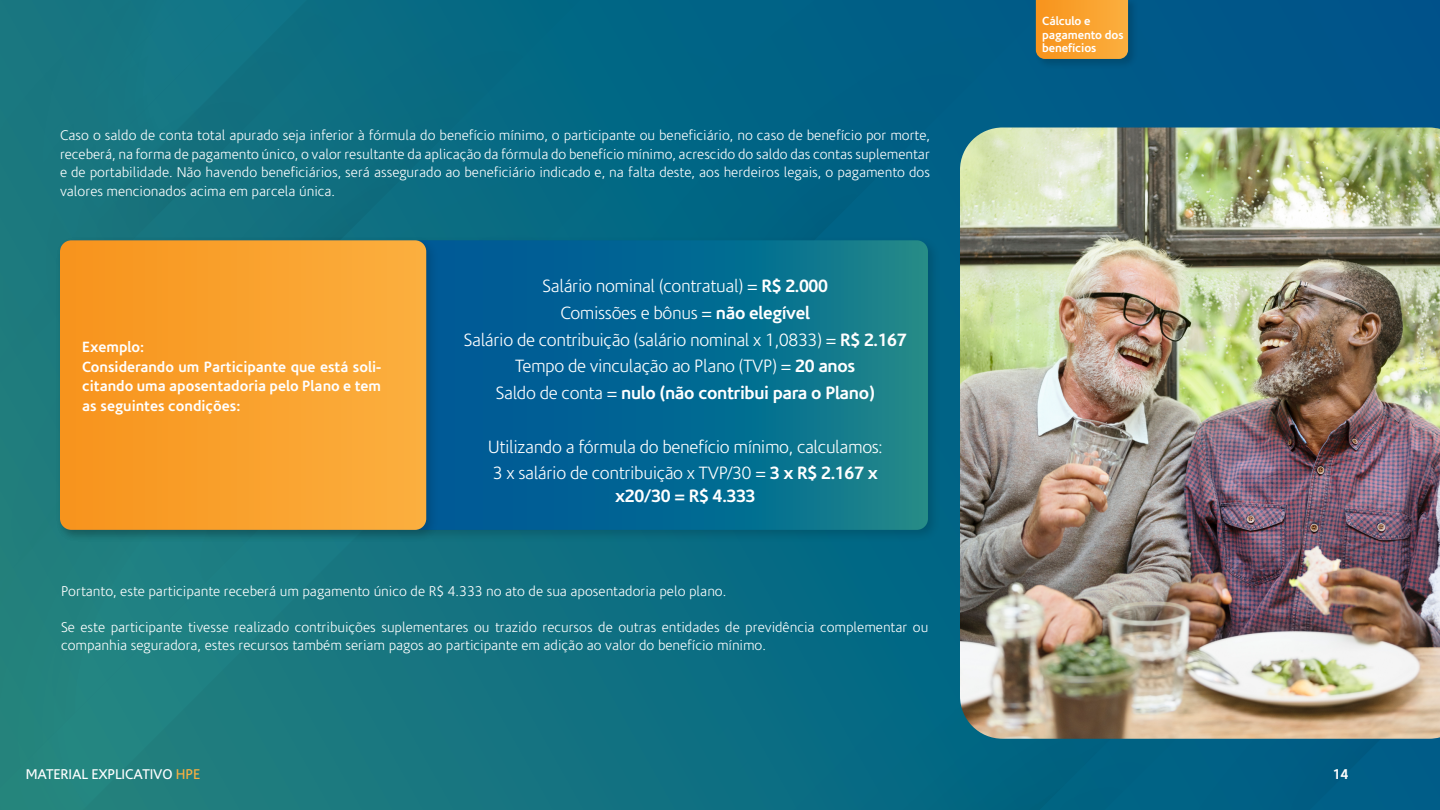
<style>
.page{position:relative;width:1440px;height:810px;background:#0c6e83}
.page>*{position:absolute;margin:0;border:0;box-sizing:border-box;transform-origin:0 0}
.t1{font:300 18px/22.5px "Corisande";letter-spacing:-.02em;color:#fff;text-align:center}
.t2{font:700 18px "Corisande";letter-spacing:-.02em;color:#fff}
.DOCS_-_glossário_txt{font:700 15px/19.5px "Corisande";color:#fff;text-align:justify}
.t3{font:300 14.25px/18.8px "Corisande";color:#fff;text-align:justify}
.t4{font:14.25px "Corisande";letter-spacing:-.01em;color:#fff}
.t5{font:700 14.25px "Corisande";color:#fff}
.t6{font:700 12px/13.5px "Corisande";letter-spacing:-.01em;color:#fff}
.s1{font-weight:700}
.s2{font-weight:300}
.s3{color:#fbb040}
</style>
<div class="page">
<div style="left:625px;top:0;width:194px;height:236px;background:#006385"></div>
<div style="left:504px;top:0;width:218px;height:215px;background:#006785"></div>
<div style="left:1138px;top:739px;width:277px;height:71px;background:#005f85"></div>
<div style="left:908px;top:649px;width:230px;height:161px;background:#006582"></div>
<div style="left:414px;top:0;width:173px;height:111px;background:#036984"></div>
<div style="left:819px;top:0;width:621px;height:514px;background:#005c88"></div>
<div style="left:941px;top:247px;width:19px;height:294px;background:#006386"></div>
<div style="left:0;top:798px;width:331px;height:12px;background:#227f7d"></div>
<img style="left:0;top:111px;width:504px;height:687px">
<img style="left:469px;top:146px;width:104px;height:90px">
<img style="left:0;top:12px;width:469px;height:579px">
<div style="left:0;top:12px;width:313px;height:283px;background:#167680"></div>
<div style="left:55px;top:236px;width:885px;height:306px;background:#000;opacity:.15"></div>
<svg style="left:438px;top:240px;width:490px;height:290px"></svg>
<div style="left:55px;top:236px;width:383px;height:306px;background:#000;opacity:.15"></div>
<svg style="left:60px;top:240px;width:366px;height:290px;background:#f8a02d"></svg>
<img style="left:960px;top:128px;width:480px;height:611px">
<div style="left:1034px;top:0;width:104px;height:69px;background:#000;opacity:.15"></div>
<svg style="left:1036px;top:0;width:92px;height:59px;background:#f7a02d"></svg>
<p class="t3" style="left:60px;top:126px;width:872px">Caso o saldo de conta total apurado seja inferior à fórmula do benefício mínimo, o participante ou beneficiário, no caso de benefício por morte, receberá, na forma de pagamento único, o valor resultante da aplicação da fórmula do benefício mínimo, acrescido do saldo das contas suplementar e de portabilidade. Não havendo beneficiários, será assegurado ao beneficiário indicado e, na falta deste, aos herdeiros legais, o pagamento dos valores mencionados acima em parcela única.</p>
<p class="DOCS_-_glossário_txt" style="left:82px;top:338px;width:64px">Exemplo:</p>
<p class="DOCS_-_glossário_txt" style="left:82px;top:357px;width:300px">Considerando um Participante que está soli&shy;citando uma aposentadoria pelo Plano e tem as seguintes condições:</p>
<p class="t1" style="left:543px;top:275px;width:287px">Salário nominal (contratual) = <span class="s1">R$ 2.000</span></p>
<p class="t1" style="left:561px;top:302px;width:251px">Comissões e bônus = <span class="s1">não elegível</span></p>
<p class="t1" style="left:464px;top:329px;width:444px">Salário de contribuição (salário nominal x 1,0833) = <span class="s1">R$ 2.167</span></p>
<p class="t1" style="left:515px;top:356px;width:342px">Tempo de vinculação ao Plano (TVP) = <span class="s1">20 anos</span></p>
<p class="t2" style="left:496px;top:383px;width:380px"><span class="s2">Saldo de conta =</span> nulo (não contribui para o Plano)</p>
<p class="t1" style="left:488px;top:436px;width:396px">Utilizando a fórmula do benefício mínimo, calculamos:</p>
<p class="t1" style="left:493px;top:463px;width:387px">3 x salário de contribuição x TVP/30 = <span class="s1">3 x R$ 2.167 x x20/30 = R$ 4.333</span></p>
<p class="t3" style="left:61px;top:582px;width:667px">Portanto, este participante receberá um pagamento único de R$ 4.333 no ato de sua aposentadoria pelo plano.</p>
<p class="t3" style="left:61px;top:618px;width:869px">Se este participante tivesse realizado contribuições suplementares ou trazido recursos de outras entidades de previdência complementar ou companhia seguradora, estes recursos também seriam pagos ao participante em adição ao valor do benefício mínimo.</p>
<p class="t6" style="left:1042px;top:15px;width:83px">Cálculo e pagamento dos benefícios</p>
<p class="t4" style="left:26px;top:767px;width:176px">MATERIAL EXPLICATIVO <span class="s3">HPE</span></p>
<p class="t5" style="left:1333px;top:766px;width:17px">14</p>
</div>
